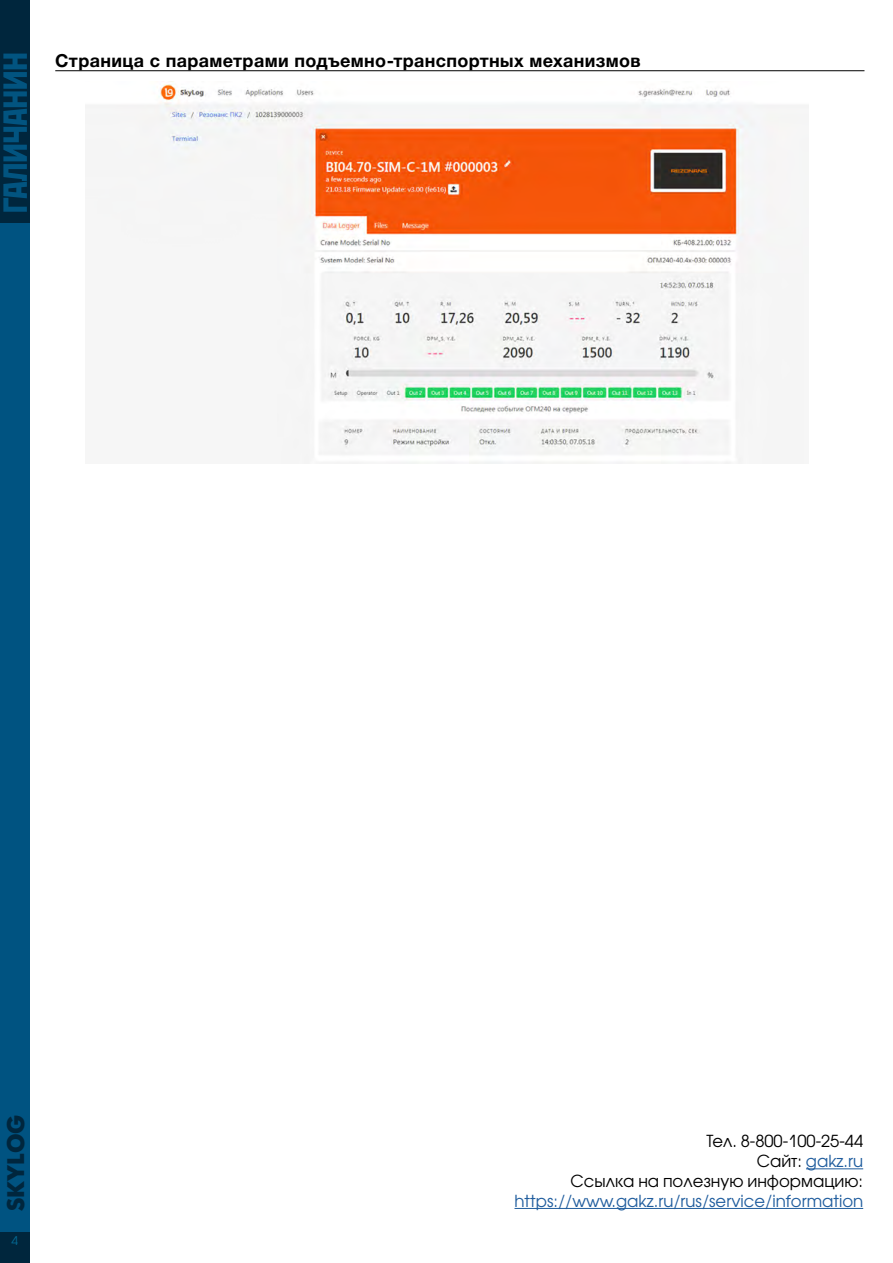
<style>
.page{position:relative;width:893px;height:1263px;background:#fff}
.page>*{position:absolute;margin:0;border:0;box-sizing:border-box;transform-origin:0 0}
.t1{font:24px "Futuris XC";color:#00263d}
.t2{font:700 18px "Helvetica Neue Cyr";letter-spacing:.02em;color:#000}
.t3{font:16.5px/19.8px "Avant Garde Gothic C";color:#000;text-align:right}
.t4{font:16.5px "Avant Garde Gothic C";color:#205d9e}
.t5{font:12px "Avant Garde Gothic C";color:#046994}
.s1{color:#205d9e}
</style>
<div class="page">
<div style="left:0;top:0;width:30px;height:1263px;background:#00263d"></div>
<div style="left:0;top:223px;width:30px;height:1009px;background:#005381"></div>
<svg style="left:3px;top:54px;width:24px;height:158px"></svg>
<hr style="left:55px;top:70px;width:809px;height:1px;background:#000">
<img style="left:85px;top:81px;width:724px;height:382px">
<hr style="left:806px;top:1168px;width:57px;height:1px;background:#205d9e">
<hr style="left:514px;top:1208px;width:349px;height:1px;background:#205d9e">
<p class="t2" style="left:55px;top:51px;width:587px">Страница с параметрами подъемно-транспортных механизмов</p>
<h1 class="t1" style="left:3px;top:1211px;width:98px;rotate:-90deg">SKYLOG</h1>
<p class="t5" style="left:12px;top:1233px;width:8px">4</p>
<p class="t3" style="left:570px;top:1131px;width:294px">Тел. 8-800-100-25-44<br>Сайт: <span class="s1">gakz.ru<br></span>Ссылка на полезную информацию:</p>
<p class="t4" style="left:514px;top:1191px;width:350px">https://www.gakz.ru/rus/service/information</p>
</div>
